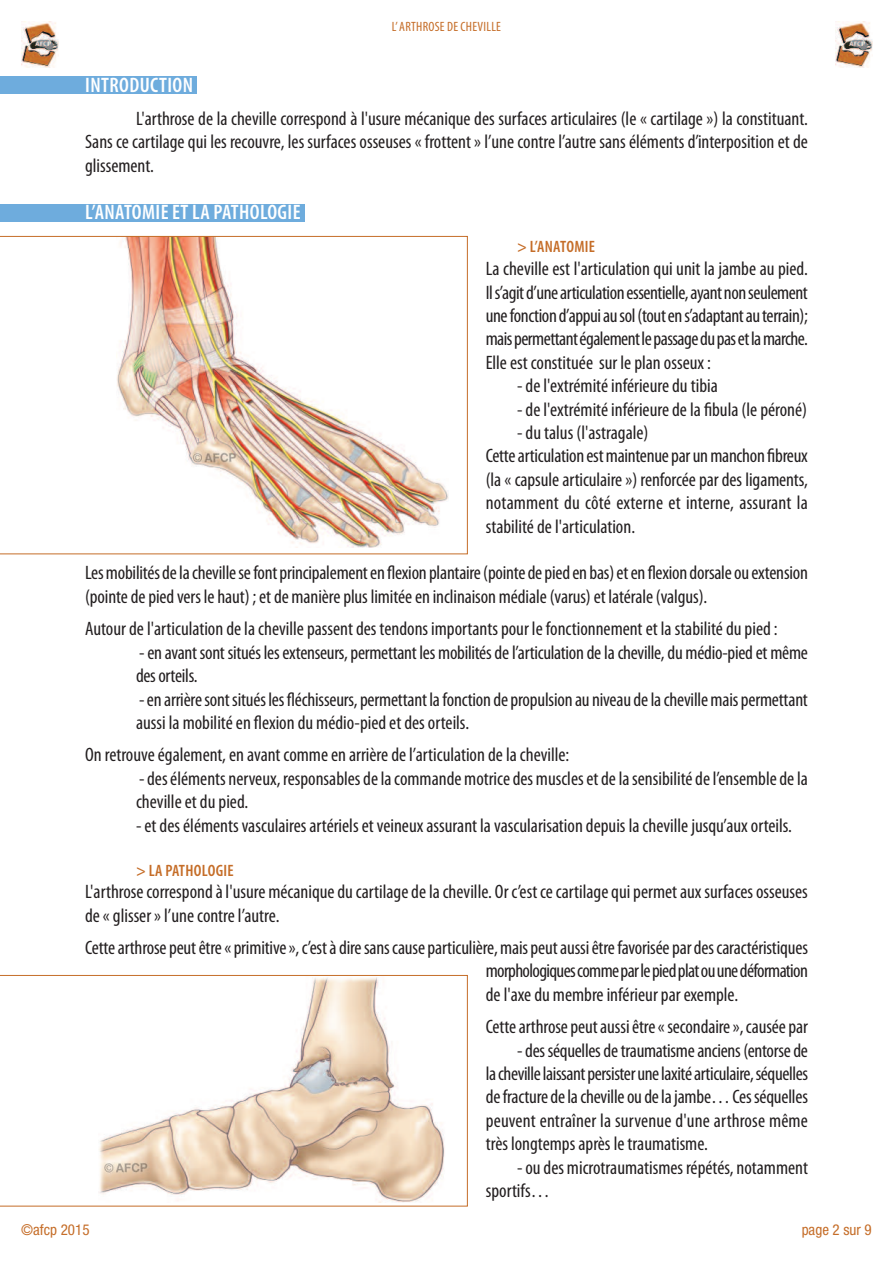
<style>
.page{position:relative;width:893px;height:1263px;background:#fff}
.page>*{position:absolute;margin:0;border:0;box-sizing:border-box;transform-origin:0 0}
.t1{font:600 condensed 21px "Myriad Pro";letter-spacing:.02em;color:#fff}
.t2{font:condensed 19.5px/23.4px "Myriad Pro";color:#231f20}
.t3{font:600 condensed 16.5px "Myriad Pro";letter-spacing:.02em;color:#c56d28}
.t4{font:condensed 15px "Helvetica Neue";color:#c56d28}
.t5{font:condensed 13.5px "Myriad Pro";letter-spacing:.02em;color:#c56d28}
</style>
<div class="page">
<div style="left:0;top:77px;width:196px;height:17px;background:#6eacdd"></div>
<div style="left:0;top:205px;width:304px;height:17px;background:#6eacdd"></div>
<img style="left:0;top:236px;width:468px;height:318px">
<svg style="left:0;top:975px;width:468px;height:231px"></svg>
<img style="left:21px;top:21px;width:37px;height:46px">
<img style="left:835px;top:21px;width:37px;height:46px">
<p class="t5" style="left:392px;top:22px;width:111px">L’ Arthrose de CheviLLe</p>
<p class="t1" style="left:85px;top:78px;width:109px">INTRODUCTION</p>
<p class="t2" style="left:85px;top:108px;width:724px;text-align:justify;text-indent:51px">L'arthrose de la cheville correspond à l'usure mécanique des surfaces articulaires (le « cartilage ») la constituant. sans ce cartilage qui les recouvre, les surfaces osseuses « frottent » l’une contre l’autre sans éléments d’interposition et de glissement.</p>
<p class="t1" style="left:85px;top:205px;width:217px">L’ANATOMIE ET LA PATHOLOGIE</p>
<p class="t3" style="left:517px;top:240px;width:80px">&gt; L’ANATOMIE</p>
<p class="t2" style="left:486px;top:259px;width:324px;text-align:justify">La cheville est l'articulation qui unit la jambe au pied. il s’agit d’une articulation essentielle, ayant non seulement une fonction d’appui au sol (tout en s’adaptant au terrain); mais permettant également le passage du pas et la marche. elle est constituée sur le plan osseux :</p>
<p class="t2" style="left:517px;top:376px;width:202px">- de l'extrémité inférieure du tibia</p>
<p class="t2" style="left:517px;top:399px;width:292px">- de l'extrémité inférieure de la fibula (le péroné)</p>
<p class="t2" style="left:486px;top:422px;width:324px;text-indent:31px">- du talus (l'astragale)<br>Cette articulation est maintenue par un manchon fibreux (la « capsule articulaire ») renforcée par des ligaments, notamment du côté externe et interne, assurant la stabilité de l'articulation.</p>
<p class="t2" style="left:85px;top:563px;width:724px">Les mobilités de la cheville se font principalement en flexion plantaire (pointe de pied en bas) et en flexion dorsale ou extension (pointe de pied vers le haut) ; et de manière plus limitée en inclinaison médiale (varus) et latérale (valgus).</p>
<p class="t2" style="left:85px;top:619px;width:694px">Autour de l'articulation de la cheville passent des tendons importants pour le fonctionnement et la stabilité du pied :</p>
<p class="t2" style="left:136px;top:642px;width:673px">- en avant sont situés les extenseurs, permettant les mobilités de l’articulation de la cheville, du médio-pied et même des orteils.</p>
<p class="t2" style="left:136px;top:689px;width:673px">- en arrière sont situés les fléchisseurs, permettant la fonction de propulsion au niveau de la cheville mais permettant aussi la mobilité en flexion du médio-pied et des orteils.</p>
<p class="t2" style="left:85px;top:745px;width:486px">on retrouve également, en avant comme en arrière de l’articulation de la cheville:</p>
<p class="t2" style="left:136px;top:768px;width:673px">- des éléments nerveux, responsables de la commande motrice des muscles et de la sensibilité de l’ensemble de la cheville et du pied.</p>
<p class="t2" style="left:136px;top:815px;width:657px">- et des éléments vasculaires artériels et veineux assurant la vascularisation depuis la cheville jusqu’aux orteils.</p>
<p class="t3" style="left:136px;top:865px;width:99px">&gt; LA PATHOLOGIE</p>
<p class="t2" style="left:85px;top:881px;width:724px">L'arthrose correspond à l'usure mécanique du cartilage de la cheville. or c’est ce cartilage qui permet aux surfaces osseuses de « glisser » l’une contre l’autre.</p>
<p class="t2" style="left:486px;top:937px;width:324px;text-align:justify;text-indent:-401px">Cette arthrose peut être « primitive », c’est à dire sans cause particulière, mais peut aussi être favorisée par des caractéristiques morphologiques comme par le pied plat ou une déformation de l'axe du membre inférieur par exemple.</p>
<p class="t2" style="left:486px;top:1016px;width:324px">Cette arthrose peut aussi être « secondaire », causée par</p>
<p class="t2" style="left:486px;top:1040px;width:324px;text-align:justify;text-indent:31px">- des séquelles de traumatisme anciens (entorse de la cheville laissant persister une laxité articulaire, séquelles de fracture de la cheville ou de la jambe… Ces séquelles peuvent entraîner la survenue d'une arthrose même très longtemps après le traumatisme.</p>
<p class="t2" style="left:486px;top:1157px;width:324px;text-indent:31px">- ou des microtraumatismes répétés, notamment sportifs…</p>
<p class="t4" style="left:21px;top:1225px;width:70px">©afcp 2015</p>
<p class="t4" style="left:802px;top:1225px;width:72px">page 2 sur 9</p>
</div>
